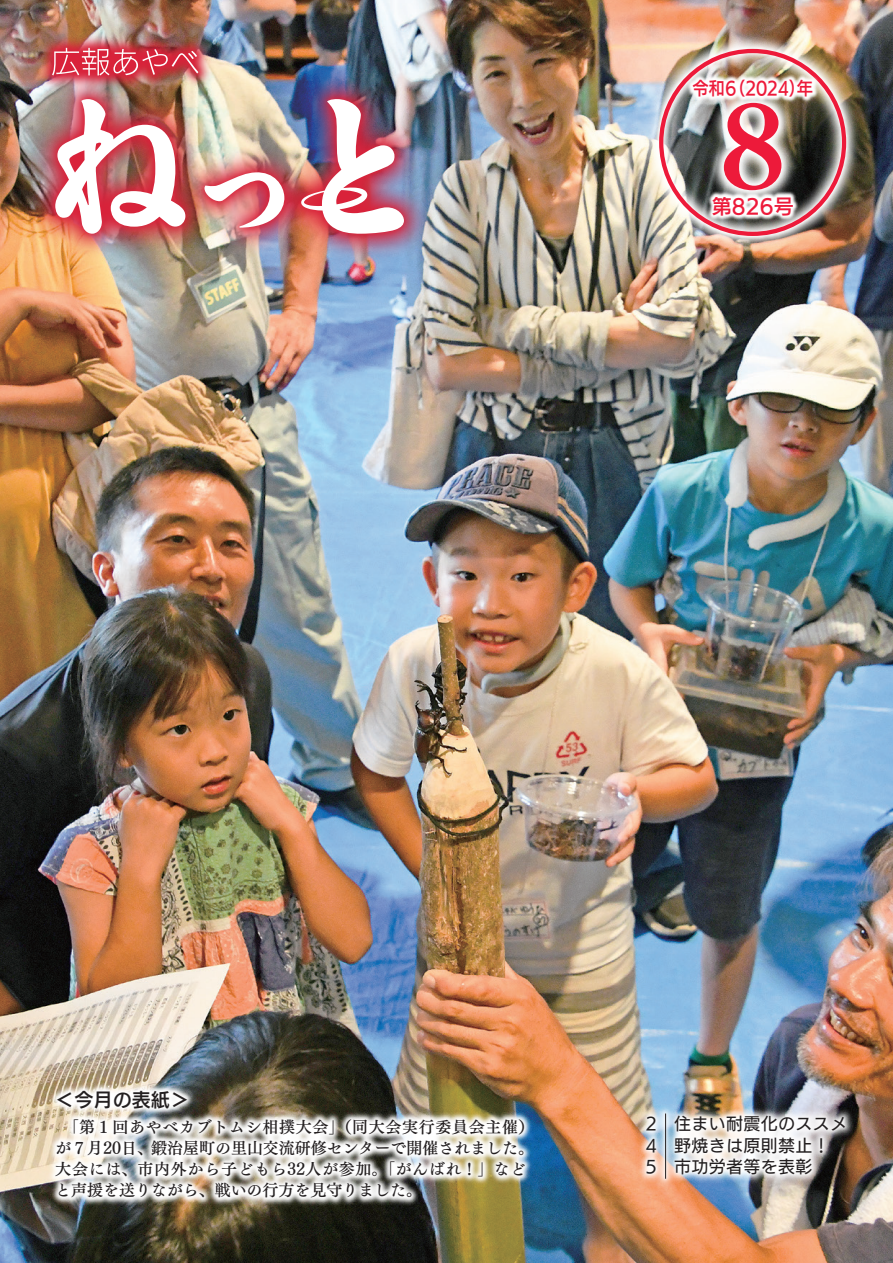
<style>
.page{position:relative;width:893px;height:1263px;background:#fff}
.page>*{position:absolute;margin:0;border:0;box-sizing:border-box;transform-origin:0 0}
.t1{font:109.5px "UD Mincho Pr 6 B";color:#ed1a3a}
.t2{font:20.25px "UD Kakugo Small Pr 6 DB";color:#ed1a3a}
.t3{font:19.2px "UD Kakugo Small Pr 6 DB";color:#231f20}
.t4{font:18px "UD Kakugo Small Pr 6 DB";letter-spacing:-.02em;color:#ed1a3a;scale:.9 1}
.t5{font:16.95px/21.3px "UD Kakugo Small Pr 6 M";letter-spacing:.02em;color:#231f20}
.t6{font:15.9px/21px "UD Mincho Pr 6 DB";color:#231f20}
</style>
<div class="page">
<img style="left:0;top:0;width:893px;height:1263px">
<img style="left:20px;top:63px;width:419px;height:206px">
<img style="left:46px;top:90px;width:368px;height:154px">
<svg style="left:204px;top:171px;width:81px;height:57px"></svg>
<img style="left:55px;top:99px;width:130px;height:135px">
<img style="left:301px;top:99px;width:103px;height:135px">
<img style="left:34px;top:30px;width:183px;height:64px">
<img style="left:45px;top:41px;width:160px;height:41px">
<svg style="left:52px;top:48px;width:146px;height:28px"></svg>
<img style="left:641px;top:31px;width:224px;height:223px">
<img style="left:655px;top:44px;width:198px;height:198px">
<div style="left:659px;top:49px;width:187px;height:187px;border:4px solid #ed1a3a;border-radius:50%"></div>
<img style="left:686px;top:72px;width:134px;height:35px">
<img style="left:688px;top:75px;width:129px;height:32px">
<img style="left:706px;top:190px;width:95px;height:37px">
<img style="left:708px;top:192px;width:90px;height:35px">
<img style="left:634px;top:1102px;width:223px;height:89px">
<img style="left:641px;top:1109px;width:211px;height:76px">
<hr style="left:665px;top:1113px;width:1px;height:66px;background:#231f20">
<img style="left:46px;top:1080px;width:489px;height:129px">
<img style="left:51px;top:1085px;width:480px;height:122px">
<p class="t4" style="left:692px;top:78px;width:136px">令和６（2024）年</p>
<h1 class="t1" style="left:698px;top:46px;width:111px">８</h1>
<p class="t2" style="left:712px;top:195px;width:84px">第826号</p>
<p class="t3" style="left:55px;top:1089px;width:135px">＜今月の表紙＞</p>
<p class="t6" style="left:55px;top:1115px;width:480px">　「第１回あやべカブトムシ相撲大会」（同大会実行委員会主催）が７月20日、鍛治屋町の里山交流研修センターで開催されました。大会には、市内外から子どもら32人が参加。「がんばれ！」などと声援を送りながら、戦いの行方を見守りました。</p>
<p class="t5" style="left:645px;top:1114px;width:13px;text-align:justify">2<br>4<br>5</p>
<p class="t5" style="left:674px;top:1114px;width:175px">住まい耐震化のススメ野焼きは原則禁止！市功労者等を表彰</p>
</div>
